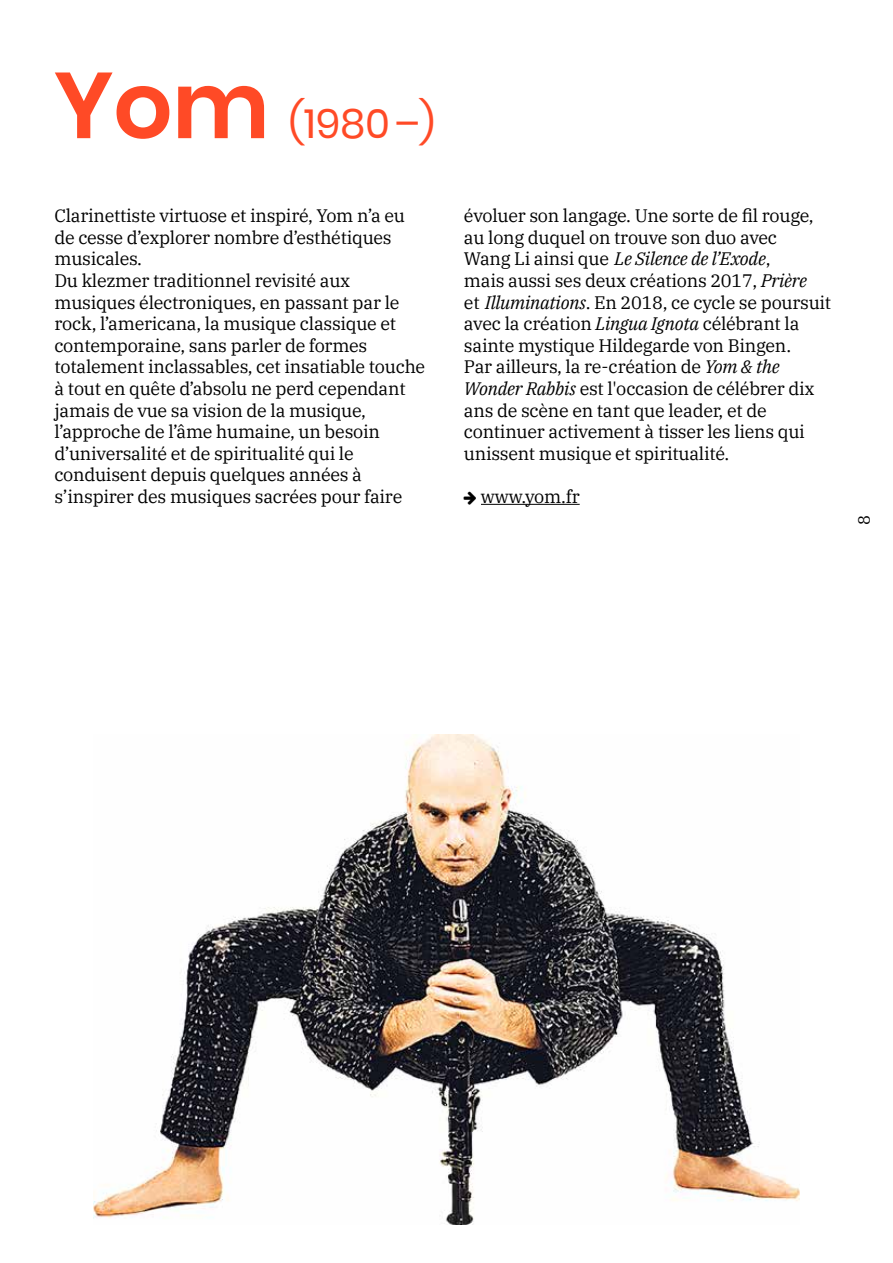
<style>
.page{position:relative;width:893px;height:1263px;background:#fff}
.page>*{position:absolute;margin:0;border:0;box-sizing:border-box;transform-origin:0 0}
.t1{font:600 93px "Poppins";color:#ff4a26}
.t2{font:40.5px "Poppins";color:#ff4a26}
.t3{font:18px/21.6px "IBM Plex Serif";letter-spacing:-.015em;color:#000}
.t4{font:16.5px "IBM Plex Serif";color:#000}
.s1{font-style:italic}
</style>
<div class="page">
<img style="left:94px;top:734px;width:705px;height:490px">
<hr style="left:481px;top:504px;width:99px;height:1px;background:#000">
<h1 class="t1" style="left:54px;top:52px;width:217px">Yom</h1>
<h2 class="t2" style="left:289px;top:100px;width:148px">(1980–)</h2>
<p class="t3" style="left:54px;top:203px;width:372px">Clarinettiste virtuose et inspiré, Yom n’a eu de cesse d’explorer nombre d’esthétiques musicales.<br>Du klezmer traditionnel revisité aux musiques électroniques, en passant par le rock, l’americana, la musique classique et contemporaine, sans parler de formes totalement inclassables, cet insatiable touche à tout en quête d’absolu ne perd cependant jamais de vue sa vision de la musique, l’approche de l’âme humaine, un besoin d’universalité et de spiritualité qui le conduisent depuis quelques années à s’inspirer des musiques sacrées pour faire</p>
<p class="t3" style="left:464px;top:203px;width:369px">évoluer son langage. Une sorte de fil rouge, au long duquel on trouve son duo avec<br>Wang Li ainsi que <span class="s1">Le Silence de l’Exode</span>,<br>mais aussi ses deux créations 2017, <span class="s1">Prière<br></span>et <span class="s1">Illuminations</span>. En 2018, ce cycle se poursuit avec la création <span class="s1">Lingua Ignota</span> célébrant la sainte mystique Hildegarde von Bingen.<br>Par ailleurs, la re-création de <span class="s1">Yom &amp; the Wonder Rabbis</span> est l'occasion de célébrer dix ans de scène en tant que leader, et de continuer activement à tisser les liens qui unissent musique et spiritualité.</p>
<p class="t3" style="left:481px;top:484px;width:100px">www.yom.fr</p>
<p class="t4" style="left:851px;top:525px;width:11px;rotate:-90deg">8</p>
</div>
